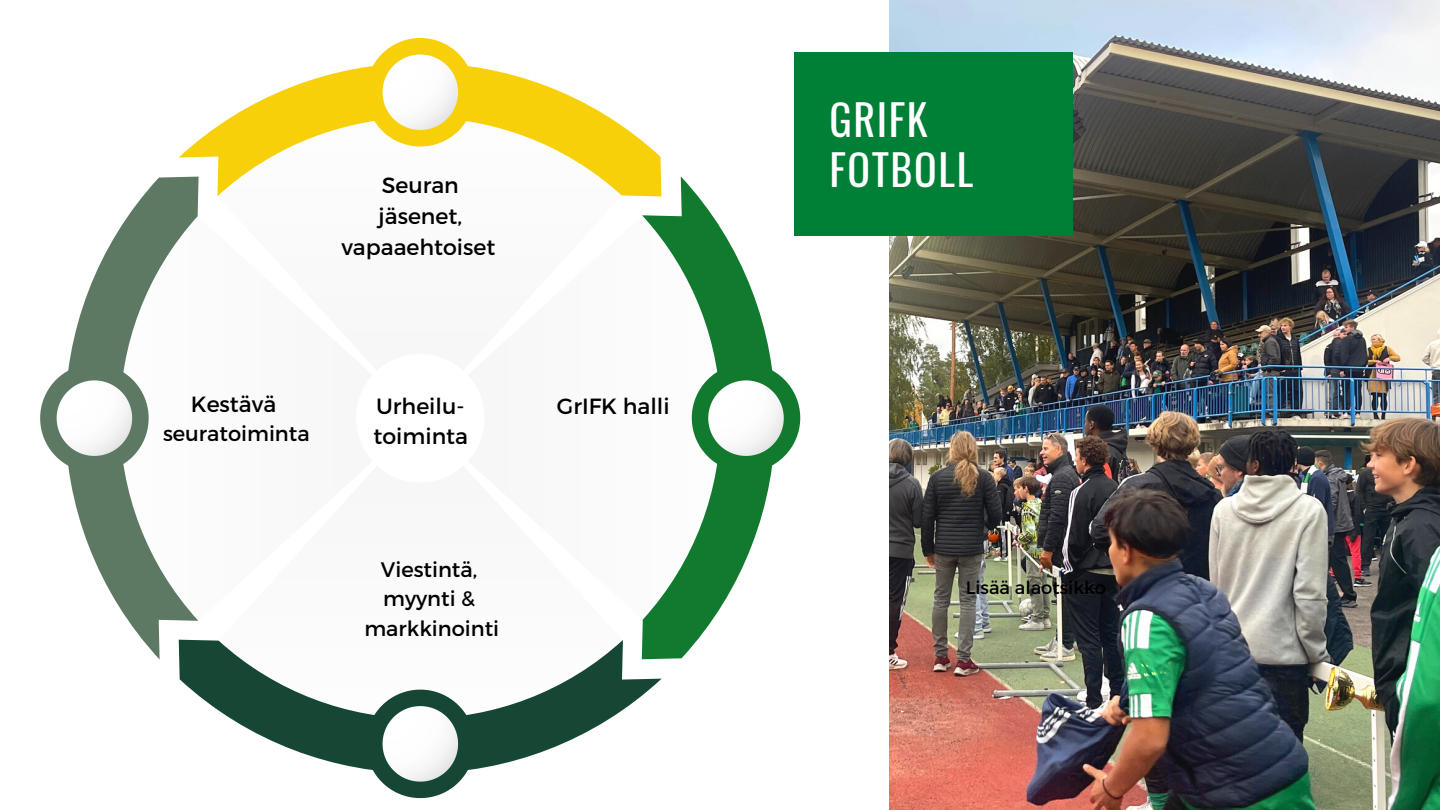
<style>
.page{position:relative;width:1440px;height:810px;background:#fff}
.page>*{position:absolute;margin:0;border:0;box-sizing:border-box;transform-origin:0 0}
.t1{font:42px "Oswald";letter-spacing:.04em;color:#fff}
.t2{font:22px "Montserrat";color:#000}
.t3{font:21px "Montserrat";color:#000}
.t4{font:18px "Montserrat";color:#000}
</style>
<div class="page">
<img style="left:890px;top:0;width:550px;height:810px">
<div style="left:794px;top:52px;width:279px;height:184px;background:#008037"></div>
<svg style="left:69px;top:177px;width:110px;height:483px"></svg>
<svg style="left:40px;top:364px;width:109px;height:108px"></svg>
<svg style="left:179px;top:640px;width:483px;height:159px"></svg>
<svg style="left:366px;top:690px;width:109px;height:108px"></svg>
<svg style="left:468px;top:640px;width:194px;height:20px"></svg>
<svg style="left:642px;top:176px;width:159px;height:483px"></svg>
<div style="left:692px;top:364px;width:108px;height:108px;background:#127a2f;border-radius:50%"></div>
<svg style="left:708px;top:380px;width:76px;height:76px"></svg>
<svg style="left:179px;top:196px;width:482px;height:175px"></svg>
<svg style="left:179px;top:67px;width:482px;height:129px"></svg>
<svg style="left:366px;top:38px;width:109px;height:108px"></svg>
<p class="t2" style="left:382px;top:171px;width:79px">Seuran</p>
<p class="t2" style="left:378px;top:202px;width:85px">jäsenet,</p>
<p class="t2" style="left:341px;top:233px;width:155px">vapaaehtoiset</p>
<p class="t2" style="left:191px;top:390px;width:87px">Kestävä</p>
<p class="t3" style="left:163px;top:420px;width:148px">seuratoiminta</p>
<p class="t2" style="left:376px;top:391px;width:90px">Urheilu-</p>
<p class="t2" style="left:374px;top:422px;width:96px">toiminta</p>
<p class="t3" style="left:381px;top:556px;width:98px">Viestintä,</p>
<p class="t3" style="left:383px;top:585px;width:93px">myynti &amp;</p>
<p class="t3" style="left:364px;top:614px;width:136px">markkinointi</p>
<p class="t2" style="left:557px;top:391px;width:114px">GrIFK halli</p>
<p class="t1" style="left:829px;top:87px;width:100px">GRIFK</p>
<p class="t1" style="left:829px;top:137px;width:145px">FOTBOLL</p>
<p class="t4" style="left:966px;top:576px;width:142px">Lisää alaotsikko</p>
</div>
